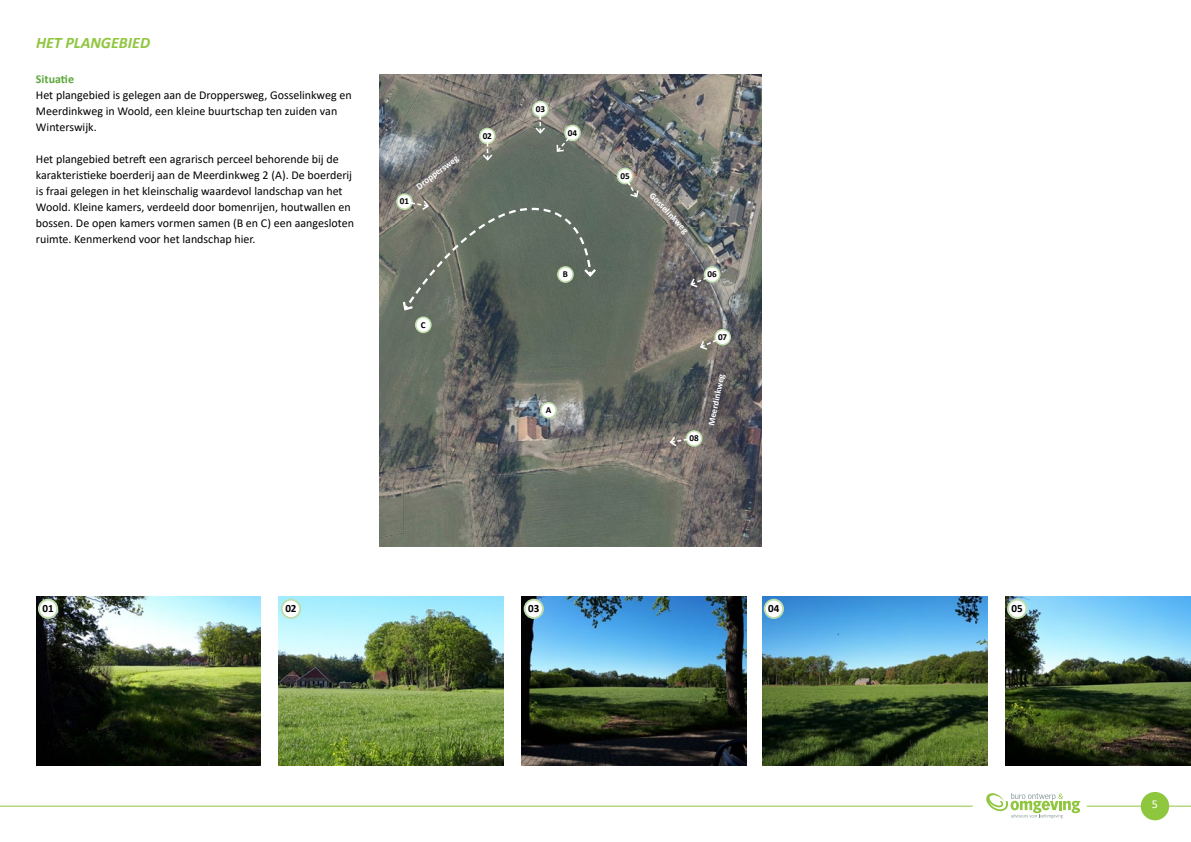
<style>
.page{position:relative;width:1191px;height:842px;background:#fff}
.page>*{position:absolute;margin:0;border:0;box-sizing:border-box;transform-origin:0 0}
.t1{font:italic 700 16px "Calibri";color:#8fc63e}
.t2{font:12px/16px "Calibri";color:#000}
.t3{font:700 12px "Calibri";color:#5da73c}
.t4{font:12px "Calibri";color:#fff}
.t5{font:700 11.1px "Calibri";color:#000}
.t6{font:700 9.1px "Calibri";color:#fff}
.t7{font:700 9.1px "Calibri";color:#000}
</style>
<div class="page">
<hr style="left:0;top:806px;width:972px;height:1px;background:#8fc63e">
<hr style="left:1086px;top:806px;width:105px;height:1px;background:#8fc63e">
<div style="left:1140px;top:792px;width:29px;height:28px;background:#8ec73e;border-radius:50%"></div>
<img style="left:762px;top:597px;width:225px;height:168px">
<img style="left:1005px;top:597px;width:186px;height:168px">
<div style="left:764px;top:600px;width:19px;height:18px;background:#fff;border-radius:50%"></div>
<div style="left:763px;top:599px;width:21px;height:20px;border:2px solid #bdddaa;border-radius:50%"></div>
<div style="left:1008px;top:600px;width:18px;height:18px;background:#fff;border-radius:50%"></div>
<div style="left:1007px;top:599px;width:20px;height:20px;border:2px solid #bdddaa;border-radius:50%"></div>
<img style="left:279px;top:597px;width:225px;height:168px">
<img style="left:522px;top:597px;width:224px;height:168px">
<img style="left:36px;top:597px;width:225px;height:168px">
<div style="left:39px;top:600px;width:18px;height:18px;background:#fff;border-radius:50%"></div>
<div style="left:38px;top:599px;width:20px;height:20px;border:2px solid #bdddaa;border-radius:50%"></div>
<div style="left:524px;top:600px;width:19px;height:18px;background:#fff;border-radius:50%"></div>
<div style="left:523px;top:599px;width:21px;height:20px;border:2px solid #bdddaa;border-radius:50%"></div>
<div style="left:282px;top:600px;width:18px;height:18px;background:#fff;border-radius:50%"></div>
<div style="left:281px;top:599px;width:20px;height:20px;border:2px solid #bdddaa;border-radius:50%"></div>
<img style="left:380px;top:74px;width:381px;height:473px">
<div style="left:533px;top:101px;width:15px;height:16px;background:#fff;border-radius:50%"></div>
<div style="left:532px;top:101px;width:17px;height:16px;border:2px solid #bdddaa;border-radius:50%"></div>
<div style="left:480px;top:128px;width:15px;height:16px;background:#fff;border-radius:50%"></div>
<div style="left:479px;top:128px;width:16px;height:16px;border:2px solid #bdddaa;border-radius:50%"></div>
<div style="left:617px;top:168px;width:15px;height:16px;background:#fff;border-radius:50%"></div>
<div style="left:617px;top:168px;width:16px;height:16px;border:2px solid #bdddaa;border-radius:50%"></div>
<div style="left:397px;top:194px;width:15px;height:15px;background:#fff;border-radius:50%"></div>
<div style="left:396px;top:193px;width:17px;height:17px;border:2px solid #bdddaa;border-radius:50%"></div>
<div style="left:565px;top:125px;width:15px;height:15px;background:#fff;border-radius:50%"></div>
<div style="left:564px;top:125px;width:17px;height:16px;border:2px solid #bdddaa;border-radius:50%"></div>
<div style="left:686px;top:431px;width:15px;height:15px;background:#fff;border-radius:50%"></div>
<div style="left:686px;top:430px;width:16px;height:17px;border:2px solid #bdddaa;border-radius:50%"></div>
<div style="left:715px;top:330px;width:15px;height:15px;background:#fff;border-radius:50%"></div>
<div style="left:714px;top:329px;width:17px;height:17px;border:2px solid #bdddaa;border-radius:50%"></div>
<div style="left:541px;top:403px;width:15px;height:15px;background:#fff;border-radius:50%"></div>
<div style="left:540px;top:402px;width:17px;height:17px;border:2px solid #bdddaa;border-radius:50%"></div>
<div style="left:416px;top:317px;width:15px;height:15px;background:#fff;border-radius:50%"></div>
<div style="left:415px;top:316px;width:17px;height:17px;border:2px solid #bdddaa;border-radius:50%"></div>
<div style="left:704px;top:267px;width:16px;height:15px;background:#fff;border-radius:50%"></div>
<div style="left:704px;top:266px;width:16px;height:17px;border:2px solid #bdddaa;border-radius:50%"></div>
<svg style="left:481px;top:142px;width:13px;height:20px"></svg>
<svg style="left:625px;top:180px;width:14px;height:19px"></svg>
<svg style="left:689px;top:276px;width:20px;height:13px"></svg>
<svg style="left:699px;top:338px;width:19px;height:13px"></svg>
<svg style="left:668px;top:435px;width:21px;height:13px"></svg>
<svg style="left:534px;top:115px;width:13px;height:20px"></svg>
<svg style="left:555px;top:136px;width:16px;height:17px"></svg>
<svg style="left:401px;top:199px;width:197px;height:113px;background:#667065"></svg>
<svg style="left:986px;top:793px;width:94px;height:25px"></svg>
<h1 class="t1" style="left:36px;top:31px;width:116px">HET PLANGEBIED</h1>
<p class="t3" style="left:36px;top:71px;width:40px">Situatie</p>
<p class="t2" style="left:36px;top:87px;width:317px">Het plangebied is gelegen aan de Droppersweg, Gosselinkweg en<br>Meerdinkweg in Woold, een kleine buurtschap ten zuiden van<br>Winterswijk.</p>
<p class="t2" style="left:36px;top:151px;width:319px">Het plangebied betreft een agrarisch perceel behorende bij de karakteristieke boerderij aan de Meerdinkweg 2 (A). De boerderij is fraai gelegen in het kleinschalig waardevol landschap van het Woold. Kleine kamers, verdeeld door bomenrijen, houtwallen en bossen. De open kamers vormen samen (B en C) een aangesloten ruimte. Kenmerkend voor het landschap hier.</p>
<p class="t6" style="left:413px;top:182px;width:52px;rotate:-37deg">Droppersweg</p>
<p class="t7" style="left:400px;top:195px;width:11px">01</p>
<p class="t7" style="left:482px;top:129px;width:11px">02</p>
<p class="t7" style="left:421px;top:318px;width:6px">C</p>
<p class="t7" style="left:536px;top:102px;width:11px">03</p>
<p class="t7" style="left:568px;top:126px;width:11px">04</p>
<p class="t7" style="left:620px;top:169px;width:11px">05</p>
<p class="t6" style="left:656px;top:189px;width:54px;rotate:47deg">Gosselinkweg</p>
<p class="t7" style="left:563px;top:268px;width:7px">B</p>
<p class="t7" style="left:707px;top:268px;width:11px">06</p>
<p class="t7" style="left:546px;top:404px;width:7px">A</p>
<p class="t7" style="left:718px;top:330px;width:11px">07</p>
<p class="t7" style="left:689px;top:432px;width:11px">08</p>
<p class="t6" style="left:705px;top:424px;width:54px;rotate:-79deg">Meerdinkweg</p>
<p class="t5" style="left:42px;top:601px;width:13px">01</p>
<p class="t5" style="left:285px;top:601px;width:13px">02</p>
<p class="t5" style="left:528px;top:601px;width:13px">03</p>
<p class="t5" style="left:768px;top:601px;width:13px">04</p>
<p class="t5" style="left:1011px;top:601px;width:13px">05</p>
<p class="t4" style="left:1151px;top:796px;width:8px">5</p>
</div>
